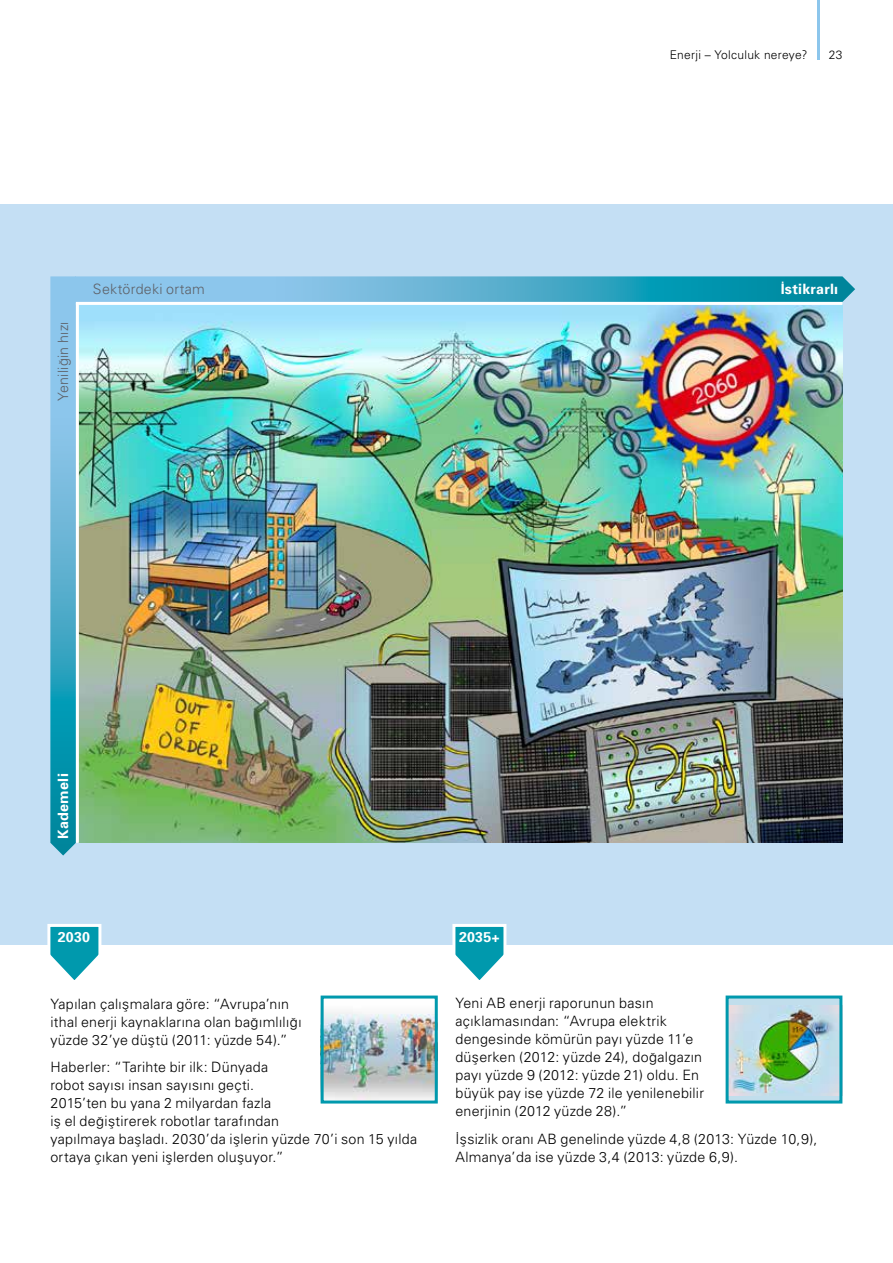
<style>
.page{position:relative;width:893px;height:1263px;background:#fff}
.page>*{position:absolute;margin:0;border:0;box-sizing:border-box;transform-origin:0 0}
.t1{font:14.25px/18px "Univers Light Tr";letter-spacing:.02em;color:#000}
.t2{font:14.25px "Univers Light Tr";letter-spacing:.02em;color:#5e6168}
.t3{font:14.25px "Univers Bold Tr";letter-spacing:.015em;color:#fff}
.t4{font:12px "Univers Light Tr";letter-spacing:.02em;color:#000}
</style>
<div class="page">
<div style="left:0;top:204px;width:893px;height:740px;background:#c4dff4"></div>
<img style="left:50px;top:276px;width:805px;height:579px">
<hr style="left:76px;top:302px;width:766px;height:3px;background:#fff">
<hr style="left:76px;top:303px;width:3px;height:540px;background:#fff">
<svg style="left:46px;top:924px;width:57px;height:56px"></svg>
<svg style="left:451px;top:924px;width:57px;height:56px"></svg>
<hr style="left:817px;top:0;width:2px;height:60px;background:#8cc6ec">
<div style="left:727px;top:997px;width:114px;height:105px;background:#c1deec"></div>
<img style="left:730px;top:1006px;width:108px;height:89px">
<div style="left:726px;top:995px;width:116px;height:108px;border:3px solid #0099ad"></div>
<img style="left:325px;top:1012px;width:109px;height:87px">
<div style="left:321px;top:995px;width:117px;height:108px;border:3px solid #0099ad"></div>
<p class="t2" style="left:55px;top:401px;width:81px;rotate:-90deg">Yeniliğin hızı</p>
<p class="t2" style="left:93px;top:281px;width:114px">Sektördeki ortam</p>
<p class="t3" style="left:54px;top:838px;width:67px;rotate:-90deg">Kademeli</p>
<p class="t3" style="left:58px;top:928px;width:34px">2030</p>
<p class="t3" style="left:459px;top:928px;width:42px">2035+</p>
<p class="t4" style="left:670px;top:48px;width:139px">Enerji – Yolculuk nereye?</p>
<p class="t4" style="left:829px;top:48px;width:15px">23</p>
<p class="t3" style="left:781px;top:280px;width:59px">İstikrarlı</p>
<p class="t1" style="left:50px;top:994px;width:253px">Yapılan çalışmalara göre: “Avrupa’nın ithal enerji kaynaklarına olan bağımlılığı yüzde 32’ye düştü (2011: yüzde 54).”</p>
<p class="t1" style="left:50px;top:1057px;width:368px">Haberler: “Tarihte bir ilk: Dünyada<br>robot sayısı insan sayısını geçti.<br>2015’ten bu yana 2 milyardan fazla<br>iş el değiştirerek robotlar tarafından<br>yapılmaya başladı. 2030’da işlerin yüzde 70’i son 15 yılda ortaya çıkan yeni işlerden oluşuyor.”</p>
<p class="t1" style="left:455px;top:994px;width:250px">Yeni AB enerji raporunun basın açıklamasından: “Avrupa elektrik dengesinde kömürün payı yüzde 11’e düşerken (2012: yüzde 24), doğalgazın payı yüzde 9 (2012: yüzde 21) oldu. En büyük pay ise yüzde 72 ile yenilenebilir enerjinin (2012 yüzde 28).”</p>
<p class="t1" style="left:455px;top:1129px;width:363px">İşsizlik oranı AB genelinde yüzde 4,8 (2013: Yüzde 10,9),<br>Almanya’da ise yüzde 3,4 (2013: yüzde 6,9).</p>
</div>
